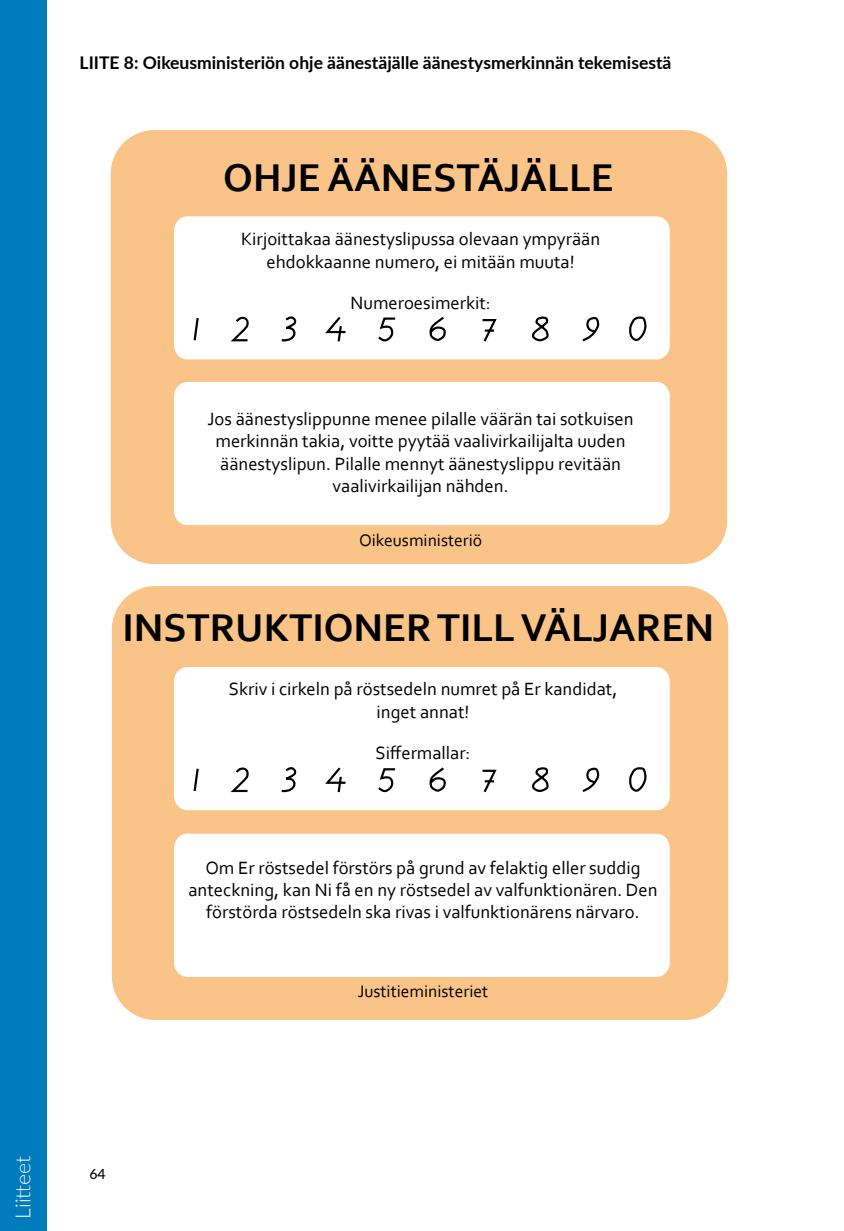
<style>
.page{position:relative;width:844px;height:1231px;background:#fff}
.page>*{position:absolute;margin:0;border:0;box-sizing:border-box;transform-origin:0 0}
.t1{font:700 40.6px "Corbel";color:#000}
.t2{font:300 21px "Lato";color:#fff}
.t3{font:18.55px/22.4px "Corbel";color:#000;text-align:center}
.Liite_P_Liite_infot{font:700 17.5px "Lato";color:#000}
.t4{font:17.5px "Corbel";color:#000}
.t5{font:500 14px "Lato";color:#000}
</style>
<div class="page">
<div style="left:112px;top:586px;width:616px;height:433px;background:#fac387;border-radius:44px"></div>
<div style="left:111px;top:130px;width:616px;height:434px;background:#fac387;border-radius:44px"></div>
<div style="left:174px;top:216px;width:495px;height:143px;background:#fff;border-radius:14px"></div>
<svg style="left:325px;top:316px;width:21px;height:26px"></svg>
<svg style="left:378px;top:317px;width:18px;height:25px"></svg>
<svg style="left:482px;top:319px;width:15px;height:23px"></svg>
<svg style="left:532px;top:316px;width:17px;height:26px"></svg>
<svg style="left:582px;top:317px;width:18px;height:25px"></svg>
<svg style="left:629px;top:316px;width:18px;height:26px"></svg>
<svg style="left:193px;top:318px;width:6px;height:23px"></svg>
<svg style="left:231px;top:317px;width:18px;height:25px"></svg>
<svg style="left:281px;top:316px;width:16px;height:26px"></svg>
<svg style="left:429px;top:316px;width:17px;height:25px"></svg>
<div style="left:174px;top:382px;width:495px;height:143px;background:#fff;border-radius:14px"></div>
<div style="left:174px;top:667px;width:495px;height:143px;background:#fff;border-radius:14px"></div>
<svg style="left:325px;top:767px;width:21px;height:26px"></svg>
<svg style="left:378px;top:768px;width:18px;height:25px"></svg>
<svg style="left:482px;top:769px;width:15px;height:24px"></svg>
<svg style="left:532px;top:767px;width:17px;height:26px"></svg>
<svg style="left:582px;top:767px;width:18px;height:25px"></svg>
<svg style="left:629px;top:767px;width:18px;height:25px"></svg>
<svg style="left:193px;top:768px;width:6px;height:24px"></svg>
<svg style="left:231px;top:767px;width:18px;height:26px"></svg>
<svg style="left:281px;top:767px;width:16px;height:25px"></svg>
<svg style="left:429px;top:767px;width:17px;height:25px"></svg>
<div style="left:174px;top:833px;width:495px;height:143px;background:#fff;border-radius:14px"></div>
<hr style="left:104px;top:78px;width:1px;height:30px;background:#000">
<hr style="left:745px;top:78px;width:1px;height:30px;background:#000">
<div style="left:0;top:0;width:47px;height:1230px;background:#007bbb"></div>
<p class="Liite_P_Liite_infot" style="left:80px;top:49px;width:593px">LIITE 8: Oikeusministeriön ohje äänestäjälle äänestysmerkinnän tekemisestä</p>
<p class="t1" style="left:223px;top:152px;width:392px">OHJE ÄÄNESTÄJÄLLE</p>
<p class="t3" style="left:241px;top:227px;width:360px">Kirjoittakaa äänestyslipussa olevaan ympyrään ehdokkaanne numero, ei mitään muuta!</p>
<p class="t3" style="left:350px;top:291px;width:142px">Numeroesimerkit:</p>
<p class="t3" style="left:207px;top:407px;width:427px">Jos äänestyslippunne menee pilalle väärän tai sotkuisen merkinnän takia, voitte pyytää vaalivirkailijalta uuden äänestyslipun. Pilalle mennyt äänestyslippu revitään vaalivirkailijan nähden.</p>
<p class="t4" style="left:359px;top:529px;width:125px">Oikeusministeriö</p>
<p class="t1" style="left:122px;top:602px;width:592px">INSTRUKTIONER TILL VÄLJAREN</p>
<p class="t3" style="left:229px;top:677px;width:390px">Skriv i cirkeln på röstsedeln numret på Er kandidat, inget annat!</p>
<p class="t3" style="left:375px;top:740px;width:96px">Siffermallar:</p>
<p class="t3" style="left:188px;top:855px;width:470px">Om Er röstsedel förstörs på grund av felaktig eller suddig anteckning, kan Ni få en ny röstsedel av valfunktionären. Den förstörda röstsedeln ska rivas i valfunktionärens närvaro.</p>
<p class="t4" style="left:358px;top:980px;width:132px">Justitieministeriet</p>
<p class="t2" style="left:8px;top:1218px;width:64px;rotate:-90deg">Liitteet</p>
<p class="t5" style="left:89px;top:1163px;width:18px">64</p>
</div>
